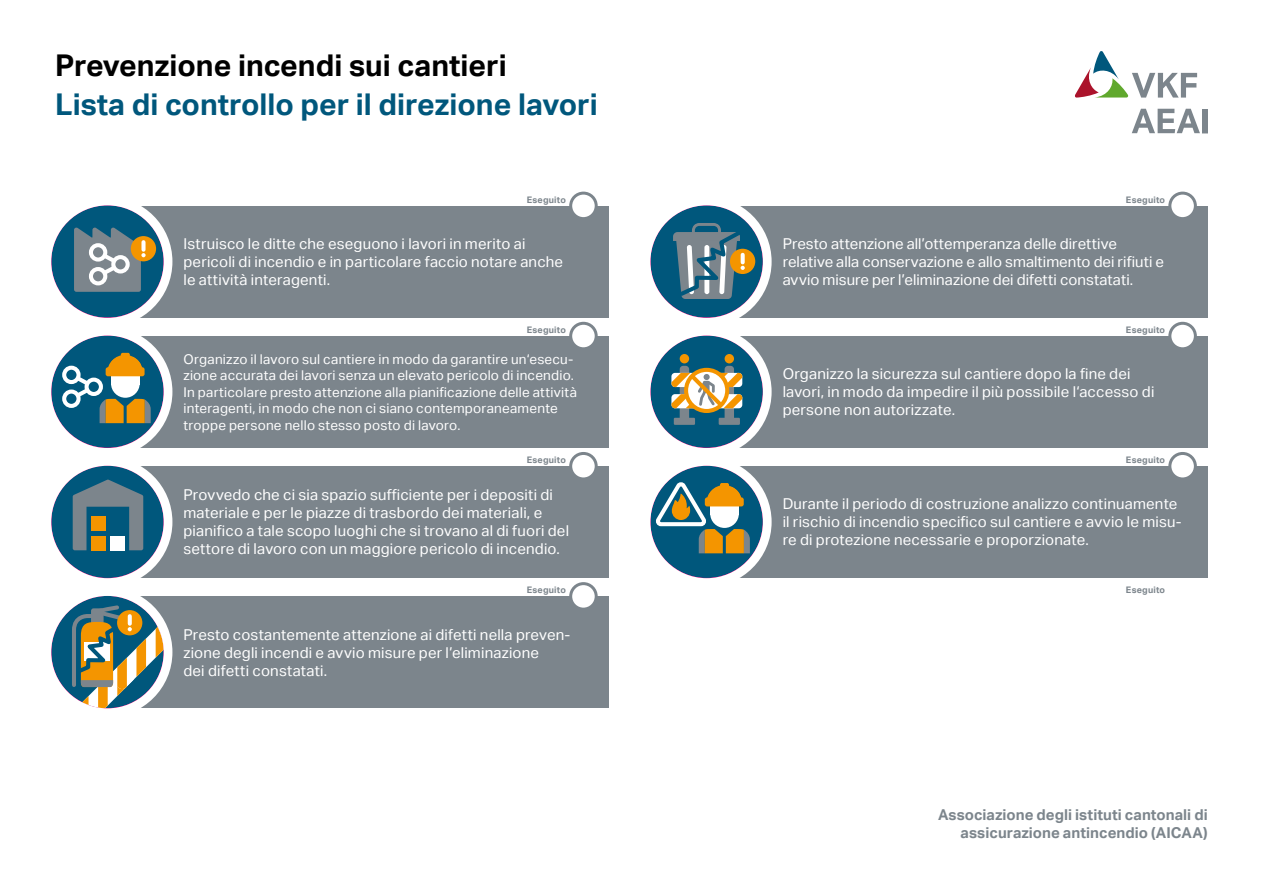
<style>
.page{position:relative;width:1263px;height:893px;background:#fff}
.page>*{position:absolute;margin:0;border:0;box-sizing:border-box;transform-origin:0 0}
.t1{font:700 30px "Aktiv Grotesk";color:#00577c}
.t2{font:700 30px "Aktiv Grotesk";color:#000}
.t3{font:15px/18px "Aktiv Grotesk";letter-spacing:.01em;color:#fff}
.t4{font:700 15px/18px "Aktiv Grotesk";color:#7c858c;text-align:right}
.t5{font:13.5px/16.5px "Aktiv Grotesk";letter-spacing:.015em;color:#fff}
.t6{font:700 9px "Aktiv Grotesk";letter-spacing:.02em;color:#7c858c}
</style>
<div class="page">
<div style="left:763px;top:206px;width:445px;height:112px;background:#7c858c"></div>
<div style="left:164px;top:206px;width:444px;height:112px;background:#7c858c"></div>
<svg style="left:53px;top:206px;width:111px;height:112px"></svg>
<div style="left:43px;top:197px;width:129px;height:130px;border:9px solid #fff;border-radius:50%"></div>
<svg style="left:652px;top:206px;width:111px;height:112px"></svg>
<div style="left:642px;top:197px;width:130px;height:130px;border:9px solid #fff;border-radius:50%"></div>
<div style="left:164px;top:466px;width:444px;height:112px;background:#7c858c"></div>
<div style="left:763px;top:466px;width:445px;height:112px;background:#7c858c"></div>
<svg style="left:53px;top:466px;width:111px;height:112px"></svg>
<div style="left:43px;top:457px;width:129px;height:130px;border:9px solid #fff;border-radius:50%"></div>
<svg style="left:652px;top:466px;width:111px;height:112px"></svg>
<div style="left:642px;top:457px;width:130px;height:130px;border:9px solid #fff;border-radius:50%"></div>
<div style="left:763px;top:336px;width:445px;height:112px;background:#7c858c"></div>
<div style="left:164px;top:336px;width:444px;height:112px;background:#7c858c"></div>
<svg style="left:53px;top:336px;width:111px;height:112px"></svg>
<div style="left:43px;top:327px;width:129px;height:130px;border:9px solid #fff;border-radius:50%"></div>
<svg style="left:652px;top:336px;width:111px;height:112px"></svg>
<div style="left:642px;top:327px;width:130px;height:130px;border:9px solid #fff;border-radius:50%"></div>
<div style="left:164px;top:596px;width:444px;height:112px;background:#7c858c"></div>
<svg style="left:53px;top:596px;width:111px;height:112px"></svg>
<div style="left:43px;top:587px;width:129px;height:130px;border:9px solid #fff;border-radius:50%"></div>
<div style="left:571px;top:584px;width:25px;height:25px;background:#fff;border-radius:50%"></div>
<div style="left:569px;top:582px;width:29px;height:29px;border:3px solid #7c858c;border-radius:50%"></div>
<div style="left:1170px;top:453px;width:25px;height:26px;background:#fff;border-radius:50%"></div>
<div style="left:1168px;top:452px;width:29px;height:28px;border:3px solid #7c858c;border-radius:50%"></div>
<div style="left:571px;top:453px;width:25px;height:26px;background:#fff;border-radius:50%"></div>
<div style="left:569px;top:452px;width:29px;height:28px;border:3px solid #7c858c;border-radius:50%"></div>
<div style="left:1170px;top:323px;width:25px;height:26px;background:#fff;border-radius:50%"></div>
<div style="left:1168px;top:322px;width:29px;height:28px;border:3px solid #7c858c;border-radius:50%"></div>
<div style="left:571px;top:323px;width:25px;height:26px;background:#fff;border-radius:50%"></div>
<div style="left:569px;top:322px;width:29px;height:28px;border:3px solid #7c858c;border-radius:50%"></div>
<div style="left:1170px;top:193px;width:25px;height:26px;background:#fff;border-radius:50%"></div>
<div style="left:1168px;top:192px;width:29px;height:28px;border:3px solid #7c858c;border-radius:50%"></div>
<div style="left:571px;top:193px;width:25px;height:26px;background:#fff;border-radius:50%"></div>
<div style="left:569px;top:192px;width:29px;height:28px;border:3px solid #7c858c;border-radius:50%"></div>
<svg style="left:1132px;top:109px;width:68px;height:24px"></svg>
<div style="left:1202px;top:109px;width:6px;height:24px;background:#7c858c"></div>
<svg style="left:1075px;top:51px;width:122px;height:47px"></svg>
<h1 class="t2" style="left:55px;top:48px;width:453px">Prevenzione incendi sui cantieri</h1>
<h1 class="t1" style="left:55px;top:87px;width:544px">Lista di controllo per il direzione lavori</h1>
<p class="t6" style="left:527px;top:194px;width:41px">Eseguito</p>
<p class="t6" style="left:1126px;top:194px;width:41px">Eseguito</p>
<p class="t3" style="left:183px;top:235px;width:381px">Istruisco le ditte che eseguono i lavori in merito ai pericoli di incendio e in particolare faccio notare anche le attività interagenti.</p>
<p class="t3" style="left:783px;top:235px;width:383px">Presto attenzione all’ottemperanza delle direttive relative alla conservazione e allo smaltimento dei rifiuti e avvio misure per l’eliminazione dei difetti constatati.</p>
<p class="t6" style="left:527px;top:324px;width:41px">Eseguito</p>
<p class="t5" style="left:183px;top:351px;width:395px">Organizzo il lavoro sul cantiere in modo da garantire un‘esecu&shy;zione accurata dei lavori senza un elevato pericolo di incendio.<br>In particolare presto attenzione alla pianificazione delle attività interagenti, in modo che non ci siano contemporaneamente troppe persone nello stesso posto di lavoro.</p>
<p class="t6" style="left:527px;top:455px;width:41px">Eseguito</p>
<p class="t6" style="left:1126px;top:324px;width:41px">Eseguito</p>
<p class="t3" style="left:783px;top:365px;width:373px">Organizzo la sicurezza sul cantiere dopo la fine dei lavori, in modo da impedire il più possibile l‘accesso di persone non autorizzate.</p>
<p class="t6" style="left:1126px;top:455px;width:41px">Eseguito</p>
<p class="t3" style="left:183px;top:486px;width:387px">Provvedo che ci sia spazio sufficiente per i depositi di materiale e per le piazze di trasbordo dei materiali, e pianifico a tale scopo luoghi che si trovano al di fuori del settore di lavoro con un maggiore pericolo di incendio.</p>
<p class="t3" style="left:783px;top:495px;width:400px">Durante il periodo di costruzione analizzo continuamente il rischio di incendio specifico sul cantiere e avvio le misu&shy;re di protezione necessarie e proporzionate.</p>
<p class="t6" style="left:527px;top:585px;width:41px">Eseguito</p>
<p class="t3" style="left:183px;top:625px;width:388px">Presto costantemente attenzione ai difetti nella preven&shy;zione degli incendi e avvio misure per l’eliminazione<br>dei difetti constatati.</p>
<p class="t6" style="left:1126px;top:585px;width:41px">Eseguito</p>
<p class="t4" style="left:938px;top:805px;width:271px">Associazione degli istituti cantonali di assicurazione antincendio (AICAA)</p>
</div>
